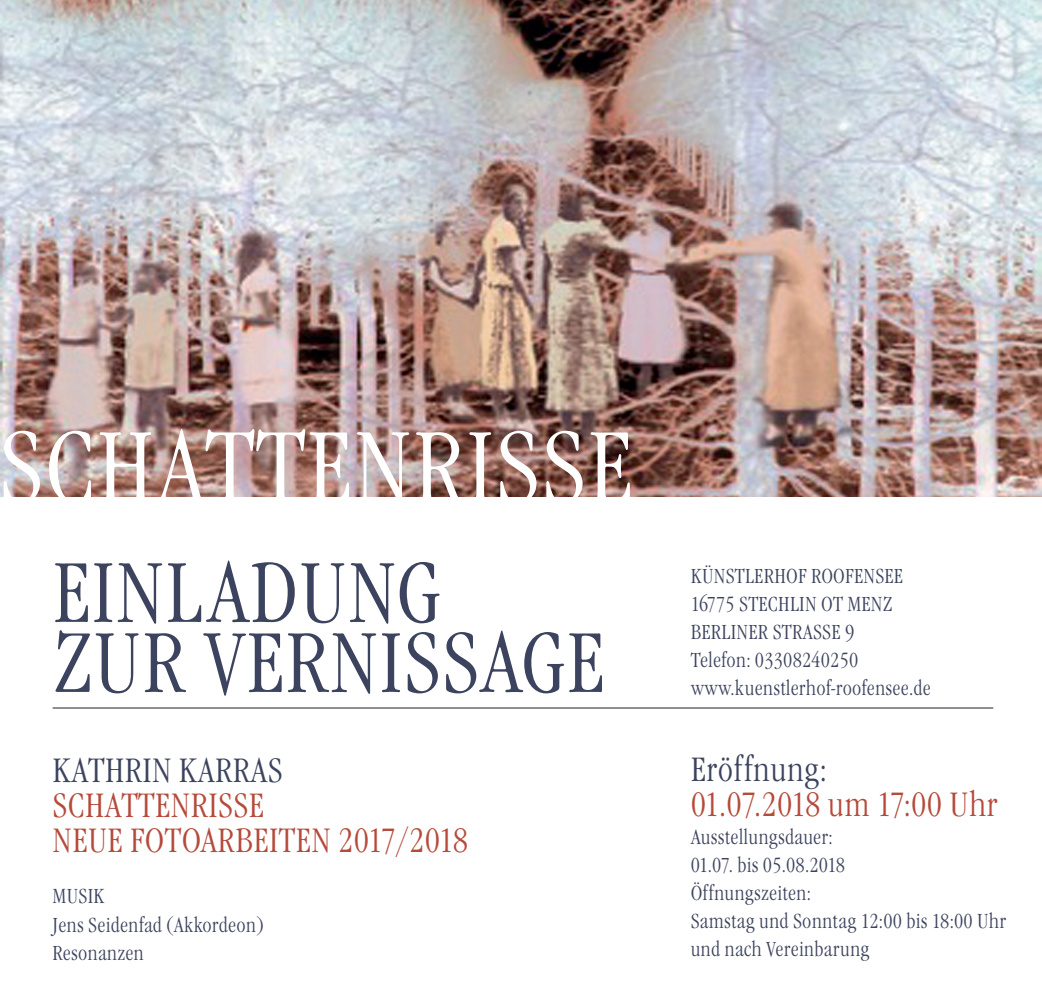
<style>
.page{position:relative;width:1042px;height:993px;background:#fff}
.page>*{position:absolute;margin:0;border:0;box-sizing:border-box;transform-origin:0 0}
.t1{font:300 condensed 105px "Garamond Itc T";letter-spacing:.01em;color:#fff}
.t2{font:300 condensed 87.5px/70px "Garamond Itc T";letter-spacing:.01em;color:#3c435e}
.Ü1_ro{font:300 condensed 35px "Garamond Itc T";letter-spacing:.01em;color:#b54a3b}
.Ü1_ro-2{font:300 condensed 35px "Garamond Itc T";letter-spacing:.01em;color:#3c435e}
.t3{font:300 condensed 21px/28px "Garamond Itc T";letter-spacing:.01em;color:#3c435e}
</style>
<div class="page">
<img style="left:0;top:0;width:1042px;height:496px">
<hr style="left:53px;top:707px;width:940px;height:1px;background:#231f20">
<p class="t1" style="left:-1px;top:406px;width:636px">SCHATTENRISSE</p>
<p class="t2" style="left:53px;top:557px;width:554px">EINLADUNG<br>ZUR VERNISSAGE</p>
<p class="t3" style="left:691px;top:562px;width:214px">KÜNSTLERHOF ROOFENSEE</p>
<p class="t3" style="left:691px;top:590px;width:203px">16775 STECHLIN OT MENZ</p>
<p class="t3" style="left:691px;top:618px;width:165px">BERLINER STRASSE 9</p>
<p class="t3" style="left:691px;top:646px;width:242px">Telefon: 03308240250 www.kuenstlerhof-roofensee.de</p>
<p class="Ü1_ro-2" style="left:53px;top:749px;width:232px">KATHRIN KARRAS</p>
<p class="Ü1_ro" style="left:53px;top:784px;width:213px">SCHATTENRISSE</p>
<p class="Ü1_ro" style="left:53px;top:819px;width:417px">NEUE FOTOARBEITEN 2017/2018</p>
<p class="t3" style="left:53px;top:882px;width:54px">MUSIK</p>
<p class="t3" style="left:53px;top:910px;width:213px">Jens Seidenfad (Akkordeon)</p>
<p class="t3" style="left:53px;top:938px;width:93px">Resonanzen</p>
<p class="Ü1_ro-2" style="left:691px;top:748px;width:137px">Eröffnung:</p>
<p class="Ü1_ro" style="left:691px;top:783px;width:309px">01.07.2018 um 17:00 Uhr</p>
<p class="t3" style="left:691px;top:822px;width:144px">Ausstellungsdauer:</p>
<p class="t3" style="left:691px;top:850px;width:156px">01.07. bis 05.08.2018</p>
<p class="t3" style="left:691px;top:878px;width:122px">Öffnungszeiten:</p>
<p class="t3" style="left:691px;top:906px;width:317px">Samstag und Sonntag 12:00 bis 18:00 Uhr</p>
<p class="t3" style="left:691px;top:934px;width:180px">und nach Vereinbarung</p>
</div>
